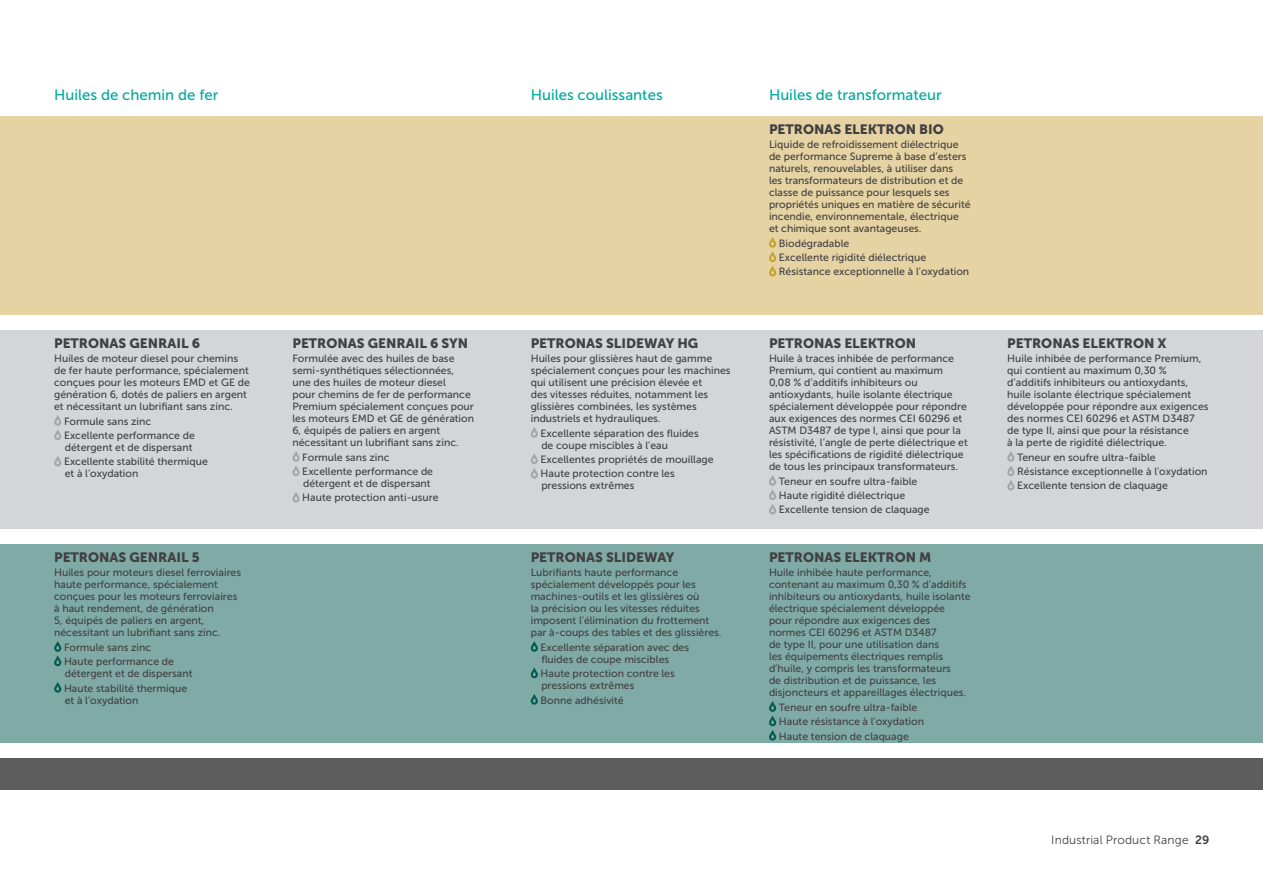
<style>
.page{position:relative;width:1263px;height:893px;background:#fff}
.page>*{position:absolute;margin:0;border:0;box-sizing:border-box;transform-origin:0 0}
.t1{font:15px "Museo Sans 500";color:#00a99d}
.t2{font:13.5px "Museo Sans 900";color:#414042}
.t3{font:12px "Museo Sans 300";letter-spacing:.01em;color:#414042}
.t4{font:10.5px/12px "Museo Sans 500";color:#414042}
.s1{font-family:"Museo Sans 700"}
</style>
<div class="page">
<div style="left:0;top:544px;width:1263px;height:199px;background:#80aaa5"></div>
<div style="left:0;top:116px;width:1263px;height:199px;background:#e6d3a3"></div>
<div style="left:0;top:330px;width:1263px;height:199px;background:#d4d5d6"></div>
<svg style="left:54px;top:641px;width:7px;height:25px"></svg>
<svg style="left:54px;top:682px;width:7px;height:11px"></svg>
<svg style="left:531px;top:641px;width:7px;height:11px"></svg>
<svg style="left:531px;top:667px;width:7px;height:11px"></svg>
<svg style="left:531px;top:694px;width:7px;height:11px"></svg>
<svg style="left:769px;top:701px;width:7px;height:40px"></svg>
<svg style="left:54px;top:415px;width:7px;height:25px"></svg>
<svg style="left:54px;top:456px;width:7px;height:11px"></svg>
<svg style="left:292px;top:451px;width:8px;height:25px"></svg>
<svg style="left:292px;top:492px;width:8px;height:11px"></svg>
<svg style="left:531px;top:427px;width:7px;height:11px"></svg>
<svg style="left:531px;top:453px;width:7px;height:26px"></svg>
<svg style="left:769px;top:475px;width:7px;height:40px"></svg>
<svg style="left:1007px;top:451px;width:7px;height:40px"></svg>
<svg style="left:769px;top:237px;width:7px;height:39px"></svg>
<div style="left:0;top:758px;width:1263px;height:32px;background:#5e5d5e"></div>
<h1 class="t1" style="left:54px;top:87px;width:166px">Huiles de chemin de fer</h1>
<h1 class="t1" style="left:531px;top:87px;width:133px">Huiles coulissantes</h1>
<h1 class="t1" style="left:769px;top:87px;width:174px">Huiles de transformateur</h1>
<p class="t2" style="left:54px;top:335px;width:147px">PETRONAS GENRAIL 6</p>
<p class="t4" style="left:54px;top:353px;width:197px">Huiles de moteur diesel pour chemins de fer haute performance, spécialement conçues pour les moteurs EMD et GE de génération 6, dotés de paliers en argent et nécessitant un lubrifiant sans zinc.</p>
<p class="t4" style="left:64px;top:414px;width:132px;line-height:14.4px">Formule sans zinc<br>Excellente performance de</p>
<p class="t4" style="left:64px;top:440px;width:145px;line-height:14.4px">détergent et de dispersant<br>Excellente stabilité thermique</p>
<p class="t4" style="left:65px;top:468px;width:75px">et à l'oxydation</p>
<p class="t2" style="left:54px;top:550px;width:147px">PETRONAS GENRAIL 5</p>
<p class="t4" style="left:54px;top:567px;width:188px">Huiles pour moteurs diesel ferroviaires haute performance, spécialement conçues pour les moteurs ferroviaires à haut rendement, de génération<br>5, équipés de paliers en argent, nécessitant un lubrifiant sans zinc.</p>
<p class="t4" style="left:64px;top:640px;width:112px;line-height:14.4px">Formule sans zinc<br>Haute performance de</p>
<p class="t4" style="left:64px;top:666px;width:130px;line-height:14.4px">détergent et de dispersant<br>Haute stabilité thermique</p>
<p class="t4" style="left:65px;top:694px;width:75px">et à l'oxydation</p>
<p class="t2" style="left:292px;top:335px;width:177px">PETRONAS GENRAIL 6 SYN</p>
<p class="t4" style="left:292px;top:353px;width:183px">Formulée avec des huiles de base semi-synthétiques sélectionnées, une des huiles de moteur diesel<br>pour chemins de fer de performance Premium spécialement conçues pour les moteurs EMD et GE de génération 6, équipés de paliers en argent nécessitant un lubrifiant sans zinc.</p>
<p class="t4" style="left:302px;top:450px;width:132px;line-height:14.4px">Formule sans zinc<br>Excellente performance de</p>
<p class="t4" style="left:302px;top:476px;width:138px;line-height:14.4px">détergent et de dispersant<br>Haute protection anti-usure</p>
<p class="t2" style="left:531px;top:335px;width:169px">PETRONAS SLIDEWAY HG</p>
<p class="t4" style="left:531px;top:353px;width:201px">Huiles pour glissières haut de gamme spécialement conçues pour les machines qui utilisent une précision élevée et<br>des vitesses réduites, notamment les glissières combinées, les systèmes industriels et hydrauliques.</p>
<p class="t4" style="left:541px;top:427px;width:160px">Excellente séparation des fluides de coupe miscibles à l'eau</p>
<p class="t4" style="left:541px;top:452px;width:175px;line-height:14.4px">Excellentes propriétés de mouillage<br>Haute protection contre les</p>
<p class="t4" style="left:541px;top:480px;width:95px">pressions extrêmes</p>
<p class="t2" style="left:531px;top:550px;width:145px">PETRONAS SLIDEWAY</p>
<p class="t4" style="left:531px;top:567px;width:192px">Lubrifiants haute performance spécialement développés pour les machines-outils et les glissières où<br>la précision ou les vitesses réduites imposent l'élimination du frottement par à-coups des tables et des glissières.</p>
<p class="t4" style="left:541px;top:641px;width:150px">Excellente séparation avec des fluides de coupe miscibles</p>
<p class="t4" style="left:541px;top:668px;width:136px">Haute protection contre les pressions extrêmes</p>
<p class="t4" style="left:541px;top:694px;width:85px">Bonne adhésivité</p>
<p class="t2" style="left:769px;top:121px;width:176px">PETRONAS ELEKTRON BIO</p>
<p class="t4" style="left:769px;top:139px;width:203px">Liquide de refroidissement diélectrique de performance Supreme à base d’esters naturels, renouvelables, à utiliser dans<br>les transformateurs de distribution et de classe de puissance pour lesquels ses propriétés uniques en matière de sécurité incendie, environnementale, électrique et chimique sont avantageuses.</p>
<p class="t4" style="left:779px;top:236px;width:192px;line-height:14.4px">Biodégradable<br>Excellente rigidité diélectrique<br>Résistance exceptionnelle à l'oxydation</p>
<p class="t2" style="left:769px;top:335px;width:149px">PETRONAS ELEKTRON</p>
<p class="t4" style="left:769px;top:353px;width:200px">Huile à traces inhibée de performance Premium, qui contient au maximum<br>0,08 % d’additifs inhibiteurs ou antioxydants, huile isolante électrique spécialement développée pour répondre aux exigences des normes CEI 60296 et ASTM D3487 de type I, ainsi que pour la résistivité, l’angle de perte diélectrique et les spécifications de rigidité diélectrique de tous les principaux transformateurs.</p>
<p class="t4" style="left:779px;top:474px;width:152px;line-height:14.4px">Teneur en soufre ultra-faible<br>Haute rigidité diélectrique<br>Excellente tension de claquage</p>
<p class="t2" style="left:769px;top:550px;width:164px">PETRONAS ELEKTRON M</p>
<p class="t4" style="left:769px;top:567px;width:203px">Huile inhibée haute performance, contenant au maximum 0,30 % d’additifs inhibiteurs ou antioxydants, huile isolante électrique spécialement développée pour répondre aux exigences des<br>normes CEI 60296 et ASTM D3487<br>de type II, pour une utilisation dans<br>les équipements électriques remplis d’huile, y compris les transformateurs<br>de distribution et de puissance, les disjoncteurs et appareillages électriques.</p>
<p class="t4" style="left:779px;top:700px;width:147px;line-height:14.4px">Teneur en soufre ultra-faible<br>Haute résistance à l'oxydation<br>Haute tension de claquage</p>
<p class="t2" style="left:1007px;top:335px;width:161px">PETRONAS ELEKTRON X</p>
<p class="t4" style="left:1007px;top:353px;width:203px">Huile inhibée de performance Premium, qui contient au maximum 0,30 % d’additifs inhibiteurs ou antioxydants, huile isolante électrique spécialement développée pour répondre aux exigences des normes CEI 60296 et ASTM D3487 de type II, ainsi que pour la résistance<br>à la perte de rigidité diélectrique.</p>
<p class="t4" style="left:1017px;top:450px;width:192px;line-height:14.4px">Teneur en soufre ultra-faible<br>Résistance exceptionnelle à l'oxydation<br>Excellente tension de claquage</p>
<p class="t3" style="left:1051px;top:834px;width:160px">Industrial Product Range <span class="s1">29</span></p>
</div>
